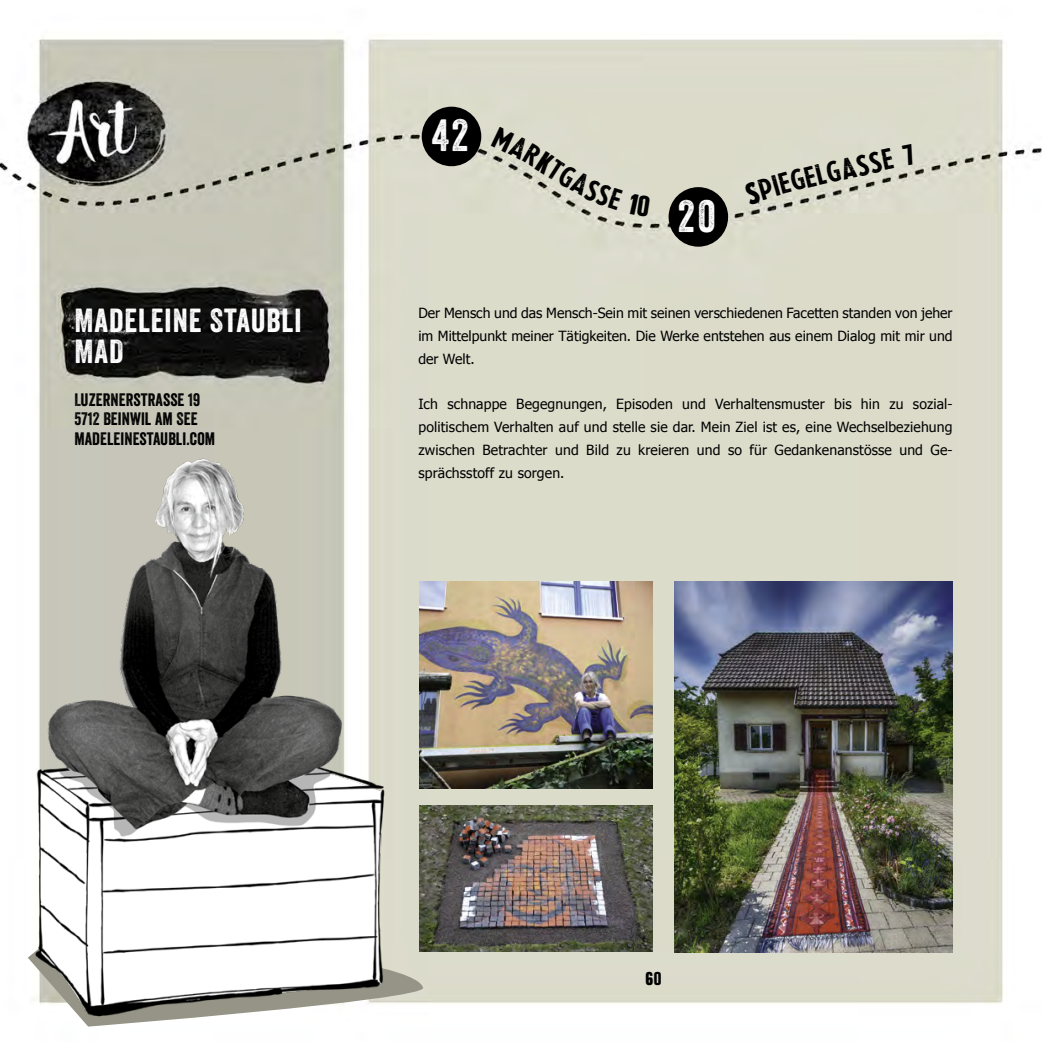
<style>
.page{position:relative;width:1042px;height:1042px;background:#fff}
.page>*{position:absolute;margin:0;border:0;box-sizing:border-box;transform-origin:0 0}
.t1{font:43.75px "Veneer";color:#fff}
.t2{font:32.38px/31.5px "Veneer";letter-spacing:.03em;color:#fff}
.t3{font:24.5px "La Presse";color:#000}
.t4{font:17.5px/19.2px "Veneer";letter-spacing:.005em;color:#000}
.t5{font:15.75px "La Presse";color:#000}
.t6{font:14px/22.8px "Tahoma";color:#000;text-align:justify}
</style>
<div class="page">
<img style="left:0;top:37px;width:1042px;height:967px">
<img style="left:674px;top:582px;width:278px;height:370px">
<img style="left:454px;top:582px;width:198px;height:207px">
<img style="left:454px;top:806px;width:198px;height:146px">
<img style="left:0;top:410px;width:454px;height:617px">
<div style="left:422px;top:107px;width:59px;height:59px;background:#000;border-radius:50%"></div>
<div style="left:668px;top:187px;width:60px;height:60px;background:#000;border-radius:50%"></div>
<div style="left:491px;top:126px;width:159px;height:91px;background:#dcdbcc"></div>
<div style="left:744px;top:168px;width:62px;height:40px;background:#dcdbcc"></div>
<svg style="left:855px;top:148px;width:39px;height:29px"></svg>
<svg style="left:902px;top:144px;width:13px;height:22px"></svg>
<h2 class="t2" style="left:74px;top:304px;width:228px">MADELEINE STAUBLI<br>MAD</h2>
<p class="t4" style="left:74px;top:390px;width:142px">LUZERNERSTRASSE 19<br>5712 BEINWIL AM SEE<br>MADELEINESTAUBLI.COM</p>
<h1 class="t1" style="left:432px;top:109px;width:39px">42</h1>
<h1 class="t1" style="left:678px;top:189px;width:39px">20</h1>
<h3 class="t3" style="left:802px;top:163px;width:54px;rotate:-13deg">elga</h3>
<p class="t6" style="left:418px;top:301px;width:536px">Der Mensch und das Mensch-Sein mit seinen verschiedenen Facetten standen von jeher im Mittelpunkt meiner Tätigkeiten. Die Werke entstehen aus einem Dialog mit mir und der Welt.</p>
<p class="t6" style="left:418px;top:392px;width:536px">Ich schnappe Begegnungen, Episoden und Verhaltensmuster bis hin zu sozial&shy;politischem Verhalten auf und stelle sie dar. Mein Ziel ist es, eine Wechselbeziehung zwischen Betrachter und Bild zu kreieren und so für Gedankenanstösse und Ge&shy;sprächsstoff zu sorgen.</p>
<p class="t5" style="left:645px;top:968px;width:18px">60</p>
</div>
